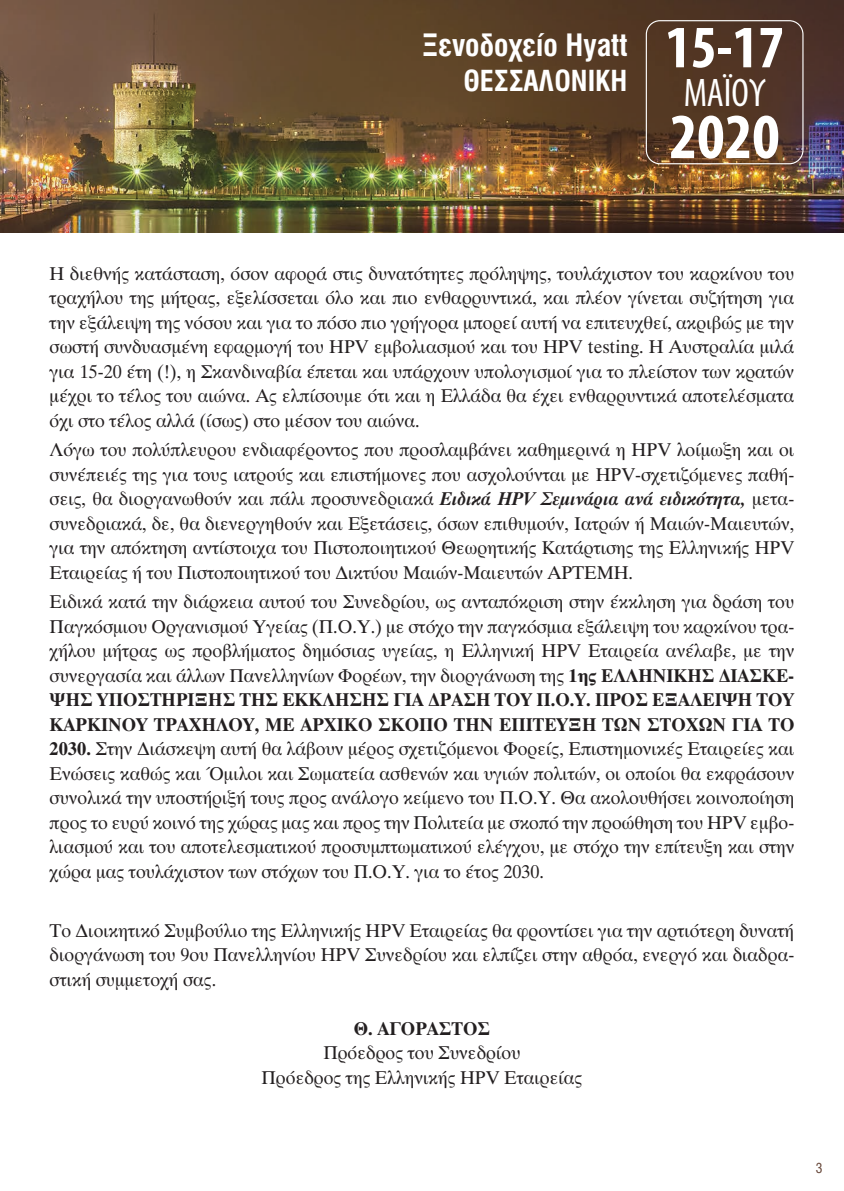
<style>
.page{position:relative;width:844px;height:1191px;background:#fff}
.page>*{position:absolute;margin:0;border:0;box-sizing:border-box;transform-origin:0 0}
.t1{font:700 condensed 64.58px "Myriad Pro";color:#fff}
.t2{font:condensed 40.07px "Myriad Pro";color:#fff}
.t3{font:30.97px "UB Helvetica Cond Bold";color:#fff}
.t4{font:29.05px "UB Helvetica Cond Bold";color:#fff}
.t5{font:19.25px/24.5px "UB Times";color:#231f20;text-align:justify}
.t6{font:19.25px/24.5px "UB Times Bold";color:#231f20}
.t7{font:14px "UB Helvetica Cond";color:#644436}
.s1{font-family:"UB Times Bold";font-style:italic}
.s2{font-family:"UB Times Bold"}
</style>
<div class="page">
<img style="left:0;top:0;width:843px;height:232px">
<div style="left:645px;top:20px;width:158px;height:144px;border:1px solid #fff;border-radius:14px"></div>
<h3 class="t4" style="left:463px;top:64px;width:322px">ΘΕΣΣΑΛΟΝΙΚΗ <sup>15-17</sup></h3>
<h1 class="t1" style="left:669px;top:96px;width:112px">2020</h1>
<h3 class="t3" style="left:422px;top:27px;width:207px">Ξενοδοχείο Hyatt</h3>
<h2 class="t2" style="left:683px;top:69px;width:83px">ΜΑΪΟΥ</h2>
<p class="t5" style="left:50px;top:261px;width:746px">Η διεθνής κατάσταση, όσον αφορά στις δυνατότητες πρόληψης, τουλάχιστον του καρκίνου του τραχήλου της μήτρας, εξελίσσεται όλο και πιο ενθαρρυντικά, και πλέον γίνεται συζήτηση για την εξάλειψη της νόσου και για το πόσο πιο γρήγορα μπορεί αυτή να επιτευχθεί, ακριβώς με την σωστή συνδυασμένη εφαρμογή του HPV εμβολιασμού και του HPV testing. Η Αυστραλία μιλά για 15-20 έτη (!), η Σκανδιναβία έπεται και υπάρχουν υπολογισμοί για το πλείστον των κρατών μέχρι το τέλος του αιώνα. Ας ελπίσουμε ότι και η Ελλάδα θα έχει ενθαρρυντικά αποτελέσματα όχι στο τέλος αλλά (ίσως) στο μέσον του αιώνα.</p>
<p class="t5" style="left:50px;top:437px;width:746px">Λόγω του πολύπλευρου ενδιαφέροντος που προσλαμβάνει καθημερινά η HPV λοίμωξη και οι συνέπειές της για τους ιατρούς και επιστήμονες που ασχολούνται με HPV-σχετιζόμενες παθή&shy;σεις, θα διοργανωθούν και πάλι προσυνεδριακά <span class="s1">Ειδικά HPV Σεμινάρια ανά ειδικότητα,</span> μετα&shy;συνεδριακά, δε, θα διενεργηθούν και Εξετάσεις, όσων επιθυμούν, Ιατρών ή Μαιών-Μαιευτών, για την απόκτηση αντίστοιχα του Πιστοποιητικού Θεωρητικής Κατάρτισης της Ελληνικής HPV Εταιρείας ή του Πιστοποιητικού του Δικτύου Μαιών-Μαιευτών ΑΡΤΕΜΗ.</p>
<p class="t5" style="left:50px;top:589px;width:746px">Ειδικά κατά την διάρκεια αυτού του Συνεδρίου, ως ανταπόκριση στην έκκληση για δράση του Παγκόσμιου Οργανισμού Υγείας (Π.Ο.Υ.) με στόχο την παγκόσμια εξάλειψη του καρκίνου τρα&shy;χήλου μήτρας ως προβλήματος δημόσιας υγείας, η Ελληνική HPV Εταιρεία ανέλαβε, με την συνεργασία και άλλων Πανελληνίων Φορέων, την διοργάνωση της <span class="s2">1ης ΕΛΛΗΝΙΚΗΣ ΔΙΑΣΚΕ-</span></p>
<p class="t6" style="left:50px;top:687px;width:746px">ΨΗΣ ΥΠΟΣΤΗΡΙΞΗΣ ΤΗΣ ΕΚΚΛΗΣΗΣ ΓΙΑ ΔΡΑΣΗ ΤΟΥ Π.Ο.Υ. ΠΡΟΣ ΕΞΑΛΕΙΨΗ ΤΟΥ<br>ΚΑΡΚΙΝΟΥ ΤΡΑΧΗΛΟΥ, ΜΕ ΑΡΧΙΚΟ ΣΚΟΠΟ ΤΗΝ ΕΠΙΤΕΥΞΗ ΤΩΝ ΣΤΟΧΩΝ ΓΙΑ ΤΟ</p>
<p class="t5" style="left:50px;top:736px;width:746px"><span class="s2">2030.</span> Στην Διάσκεψη αυτή θα λάβουν μέρος σχετιζόμενοι Φορείς, Επιστημονικές Εταιρείες και Ενώσεις καθώς και Όμιλοι και Σωματεία ασθενών και υγιών πολιτών, οι οποίοι θα εκφράσουν συνολικά την υποστήριξή τους προς ανάλογο κείμενο του Π.Ο.Υ. Θα ακολουθήσει κοινοποίηση προς το ευρύ κοινό της χώρας μας και προς την Πολιτεία με σκοπό την προώθηση του HPV εμβο&shy;λιασμού και του αποτελεσματικού προσυμπτωματικού ελέγχου, με στόχο την επίτευξη και στην χώρα μας τουλάχιστον των στόχων του Π.Ο.Υ. για το έτος 2030.</p>
<p class="t5" style="left:50px;top:918px;width:746px">Το Διοικητικό Συμβούλιο της Ελληνικής HPV Εταιρείας θα φροντίσει για την αρτιότερη δυνατή διοργάνωση του 9ου Πανελληνίου HPV Συνεδρίου και ελπίζει στην αθρόα, ενεργό και διαδρα&shy;στική συμμετοχή σας.</p>
<p class="t6" style="left:354px;top:1016px;width:138px">Θ. ΑΓOΡΑΣΤOΣ</p>
<p class="t5" style="left:261px;top:1040px;width:322px;text-align:center">Πρόεδρος του Συνεδρίου<br>Πρόεδρος της Ελληνικής HPV Εταιρείας</p>
<p class="t7" style="left:815px;top:1160px;width:8px">3</p>
</div>
